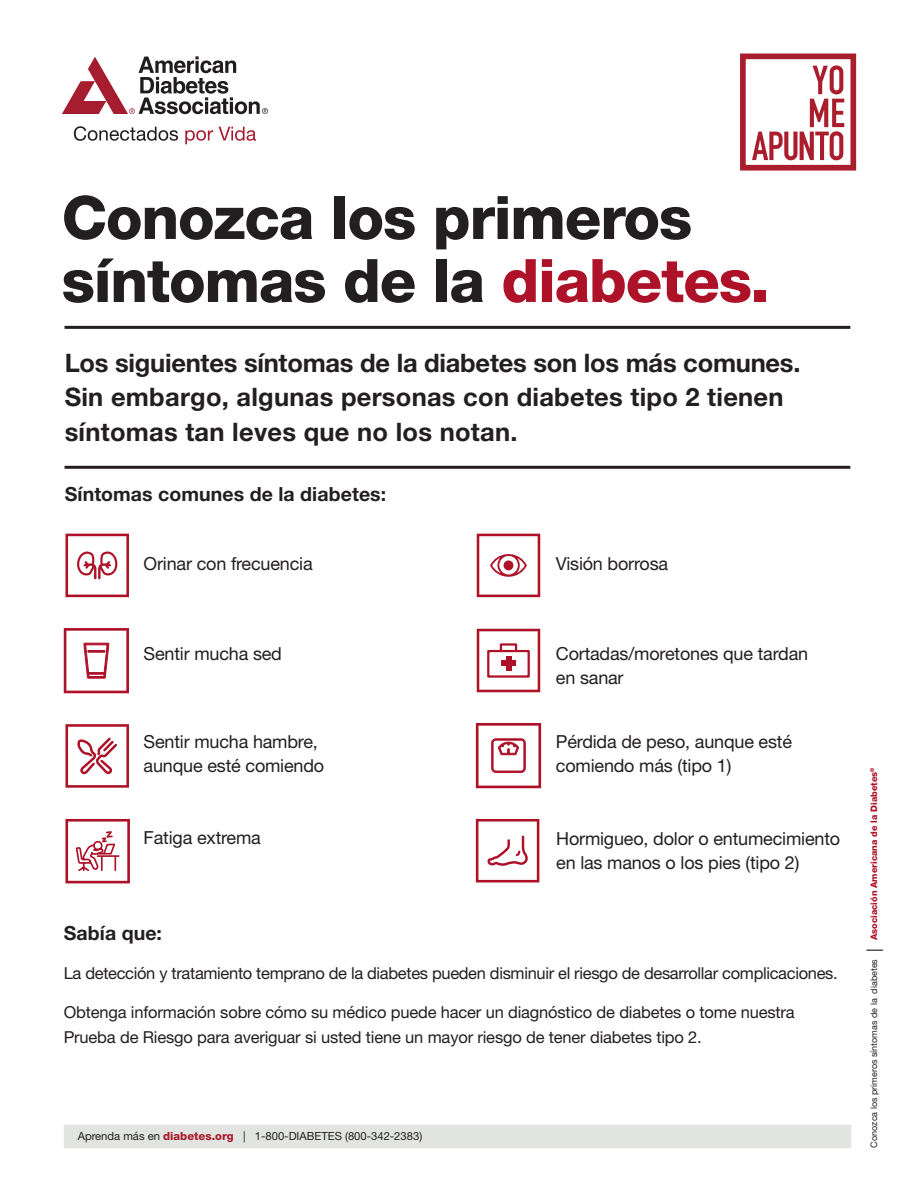
<style>
.page{position:relative;width:918px;height:1188px;background:#fff}
.page>*{position:absolute;margin:0;border:0;box-sizing:border-box;transform-origin:0 0}
.t1{font:800 60px/63px "Helvetica Neue LT Pro";letter-spacing:-.02em;color:#231f20}
.t2{font:700 25.5px/34.5px "Helvetica Neue LT Pro";letter-spacing:.01em;color:#231f20}
.t3{font:700 19.5px "Helvetica Neue LT Pro";letter-spacing:.005em;color:#231f20}
.t4{font:18px/24px "Helvetica Neue LT Pro";letter-spacing:-.01em;color:#231f20}
.t5{font:16.5px/25.5px "Helvetica Neue LT Pro";letter-spacing:-.01em;color:#231f20}
.t6{font:11.25px "Helvetica Neue LT Pro";color:#231f20}
.t7{font:9px "Helvetica Neue LT Pro";color:#231f20}
.s1{color:#ae1229}
.s2{font-weight:800;color:#aa1d2d}
.s3{font-family:"Helvetica Neue";font-size:16.5px}
.s4{font-weight:800;color:#ae1229}
</style>
<div class="page">
<div style="left:64px;top:1125px;width:787px;height:23px;background:#e2e4e2"></div>
<hr style="left:65px;top:326px;width:785px;height:3px;background:#231f20">
<hr style="left:65px;top:466px;width:785px;height:3px;background:#231f20">
<svg style="left:65px;top:534px;width:64px;height:63px"></svg>
<svg style="left:477px;top:534px;width:63px;height:63px"></svg>
<svg style="left:476px;top:819px;width:63px;height:63px"></svg>
<svg style="left:476px;top:723px;width:65px;height:65px"></svg>
<svg style="left:65px;top:724px;width:64px;height:64px"></svg>
<svg style="left:477px;top:629px;width:63px;height:63px"></svg>
<div style="left:506px;top:656px;width:5px;height:14px;background:#ae1229"></div>
<div style="left:501px;top:661px;width:15px;height:5px;background:#ae1229"></div>
<svg style="left:65px;top:819px;width:65px;height:64px"></svg>
<svg style="left:64px;top:628px;width:65px;height:65px"></svg>
<div style="left:87px;top:650px;width:18px;height:3px;border:1px solid #ae1229"></div>
<svg style="left:752px;top:65px;width:92px;height:95px"></svg>
<div style="left:740px;top:54px;width:116px;height:117px;border:6px solid #aa1d2d"></div>
<svg style="left:62px;top:56px;width:206px;height:58px"></svg>
<svg style="left:74px;top:126px;width:104px;height:15px"></svg>
<svg style="left:185px;top:130px;width:28px;height:14px"></svg>
<svg style="left:219px;top:127px;width:37px;height:14px"></svg>
<h1 class="t1" style="left:62px;top:186px;width:710px">Conozca los primeros síntomas de la <span class="s1">diabetes.</span></h1>
<h2 class="t2" style="left:65px;top:345px;width:737px">Los siguientes síntomas de la diabetes son los más comunes.<br>Sin embargo, algunas personas con diabetes tipo 2 tienen síntomas tan leves que no los notan.</h2>
<p class="t3" style="left:65px;top:482px;width:323px">Síntomas comunes de la diabetes:</p>
<p class="t4" style="left:144px;top:551px;width:171px">Orinar con frecuencia</p>
<p class="t4" style="left:556px;top:551px;width:114px">Visión borrosa</p>
<p class="t4" style="left:144px;top:641px;width:140px">Sentir mucha sed</p>
<p class="t4" style="left:556px;top:641px;width:254px">Cortadas/moretones que tardan en sanar</p>
<p class="t4" style="left:144px;top:729px;width:182px">Sentir mucha hambre, aunque esté comiendo</p>
<p class="t4" style="left:556px;top:729px;width:238px">Pérdida de peso, aunque esté comiendo más (tipo 1)</p>
<p class="t4" style="left:144px;top:825px;width:119px">Fatiga extrema</p>
<p class="t4" style="left:556px;top:826px;width:285px">Hormigueo, dolor o entumecimiento en las manos o los pies (tipo 2)</p>
<p class="t3" style="left:64px;top:921px;width:100px">Sabía que:</p>
<p class="t5" style="left:64px;top:960px;width:775px">La detección y tratamiento temprano de la diabetes pueden disminuir el riesgo de desarrollar complicaciones.</p>
<p class="t5" style="left:64px;top:999px;width:733px">Obtenga información sobre cómo su médico puede hacer un diagnóstico de diabetes o tome nuestra<br>Prueba de Riesgo para averiguar si usted tiene un mayor riesgo de tener diabetes tipo 2.</p>
<p class="t6" style="left:78px;top:1129px;width:346px">Aprenda más en <span class="s2">diabetes.org</span> | 1-800-DIABETES (800-342-2383)</p>
<p class="t7" style="left:868px;top:1148px;width:381px;rotate:-90deg">Conozca los primeros síntomas de la diabetes <span class="s3">|</span> <span class="s4">Asociación Americana de la Diabetes</span><sup>®</sup></p>
</div>
